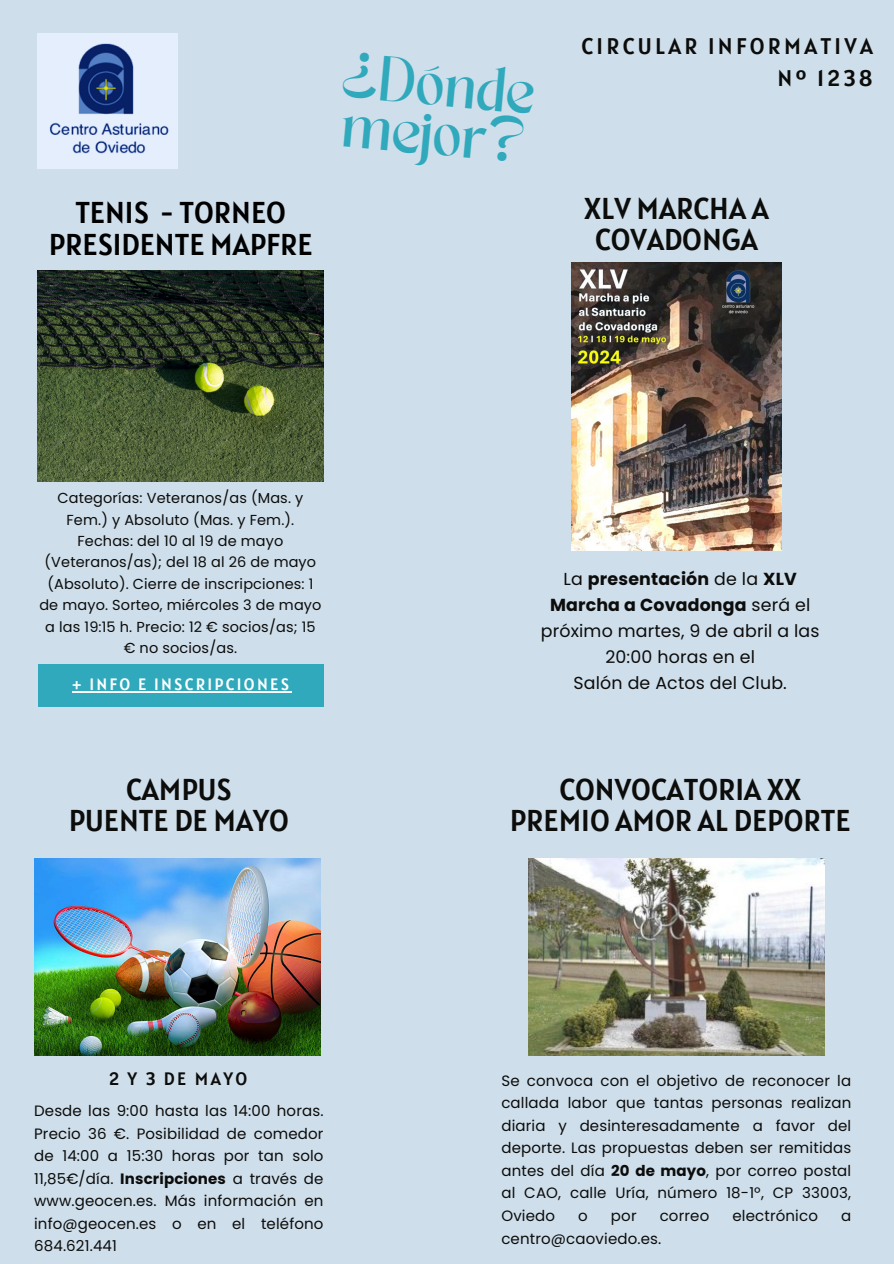
<style>
.page{position:relative;width:894px;height:1264px;background:#fff}
.page>*{position:absolute;margin:0;border:0;box-sizing:border-box;transform-origin:0 0}
.t1{font:44.7px "TANMERINGUE";color:#2fa9bb}
.t2{font:30px/31.5px "Alatsi";color:#0c0c0a;text-align:center}
.t3{font:30px/31.5px "Alatsi";color:#000;text-align:center}
.t4{font:22.5px "Alatsi";letter-spacing:.145em;color:#0c0c0a}
.t5{font:17.85px "Alatsi";letter-spacing:.14em;color:#0c0c0a}
.t6{font:17.4px/25.8px "Poppins";letter-spacing:.01em;color:#0c0c0a;text-align:center}
.t7{font:16.35px "Alatsi";letter-spacing:.14em;color:#fff}
.t8{font:15px/22.5px "Poppins";letter-spacing:.01em;color:#0c0c0a;text-align:justify}
.t9{font:14.55px/21.3px "Poppins";letter-spacing:.01em;color:#0c0c0a;text-align:center}
.s1{font-weight:700}
</style>
<div class="page">
<div style="left:0;top:0;width:893px;height:1263px;background:#cedeeb"></div>
<img style="left:38px;top:33px;width:139px;height:135px">
<img style="left:571px;top:263px;width:210px;height:288px">
<img style="left:38px;top:271px;width:286px;height:210px">
<div style="left:38px;top:664px;width:285px;height:42px;background:#2fa9bb"></div>
<hr style="left:72px;top:691px;width:61px;height:1px;background:#fff">
<hr style="left:133px;top:691px;width:158px;height:1px;background:#fff">
<img style="left:34px;top:858px;width:286px;height:197px">
<img style="left:528px;top:858px;width:296px;height:197px">
<h4 class="t3" style="left:49px;top:197px;width:265px">TENIS - TORNEO<br>PRESIDENTE MAPFRE</h4>
<h2 class="t1" style="left:343px;top:52px;width:195px;rotate:5deg">¿Dónde</h2>
<h2 class="t1" style="left:344px;top:101px;width:184px;rotate:5deg">mejor?</h2>
<h2 class="t4" style="left:581px;top:32px;width:293px">CIRCULAR INFORMATIVA</h2>
<h2 class="t4" style="left:777px;top:63px;width:97px">Nº 1238</h2>
<p class="t2" style="left:584px;top:192px;width:186px">XLV MARCHA A<br>COVADONGA</p>
<p class="t9" style="left:39px;top:487px;width:283px">Categorías: Veteranos/as (Mas. y<br>Fem.) y Absoluto (Mas. y Fem.).<br>Fechas: del 10 al 19 de mayo (Veteranos/as); del 18 al 26 de mayo (Absoluto). Cierre de inscripciones: 1 de mayo. Sorteo, miércoles 3 de mayo a las 19:15 h. Precio: 12 € socios/as; 15 € no socios/as.</p>
<h5 class="t7" style="left:72px;top:674px;width:218px">+ INFO E INSCRIPCIONES</h5>
<h2 class="t2" style="left:69px;top:773px;width:221px">CAMPUS<br>PUENTE DE MAYO</h2>
<p class="t6" style="left:540px;top:566px;width:280px">La <span class="s1">presentación</span> de la <span class="s1">XLV<br>Marcha a Covadonga</span> será el próximo martes, 9 de abril a las<br>20:00 horas en el<br>Salón de Actos del Club.</p>
<h2 class="t2" style="left:509px;top:773px;width:342px">CONVOCATORIA XX<br>PREMIO AMOR AL DEPORTE</h2>
<h4 class="t5" style="left:109px;top:1066px;width:140px">2 Y 3 DE MAYO</h4>
<p class="t8" style="left:34px;top:1099px;width:291px">Desde las 9:00 hasta las 14:00 horas.<br>Precio 36 €. Posibilidad de comedor de 14:00 a 15:30 horas por tan solo 11,85€/día. <span class="s1">Inscripciones</span> a través de www.geocen.es. Más información en info@geocen.es o en el teléfono 684.621.441</p>
<p class="t8" style="left:501px;top:1069px;width:351px">Se convoca con el objetivo de reconocer la callada labor que tantas personas realizan diaria y desinteresadamente a favor del deporte. Las propuestas deben ser remitidas antes del día <span class="s1">20 de mayo</span>, por correo postal al CAO, calle Uría, número 18-1º, CP 33003, Oviedo</p>
<p class="t8" style="left:578px;top:1204px;width:11px">o</p>
<p class="t8" style="left:610px;top:1204px;width:27px">por</p>
<p class="t8" style="left:659px;top:1204px;width:51px">correo</p>
<p class="t8" style="left:732px;top:1204px;width:87px">electrónico</p>
<p class="t8" style="left:840px;top:1204px;width:12px">a</p>
<p class="t8" style="left:501px;top:1226px;width:161px">centro@caoviedo.es.</p>
</div>
